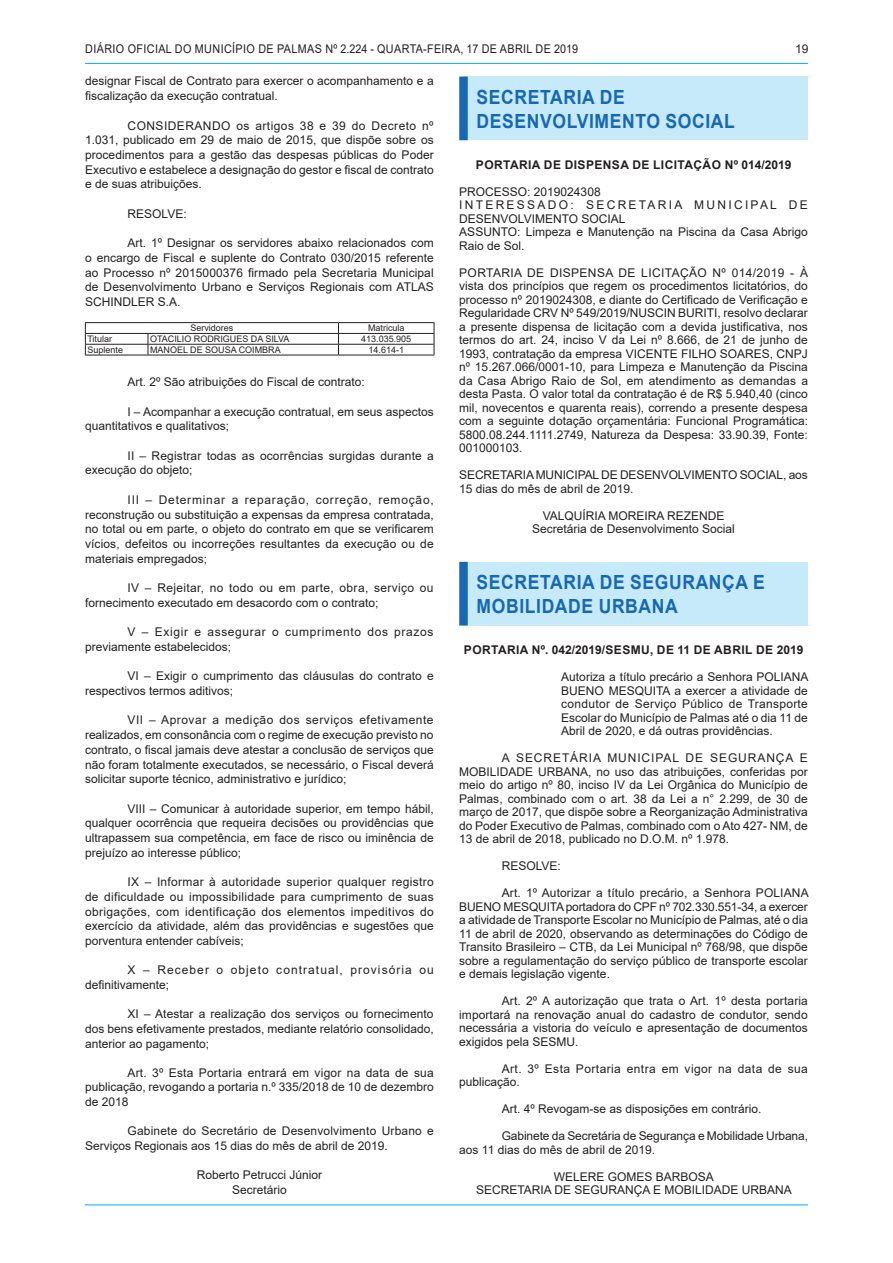
<style>
.page{position:relative;width:893px;height:1263px;background:#fff}
.page>*{position:absolute;margin:0;border:0;box-sizing:border-box;transform-origin:0 0}
.t1{font:700 19.5px/24px "Arial";letter-spacing:.035em;color:#1768b4;scale:.9 1}
.t2{font:12px/13.5px "Arial";color:#231f20;text-align:justify}
.t3{font:700 12px "Arial";letter-spacing:.035em;color:#231f20}
.t4{font:12px "Arial";letter-spacing:.035em;color:#231f20;scale:.9 1}
.t5{font:12px/14.7px "Arial";letter-spacing:.055em;color:#231f20}
.t6{font:12px/14.7px "Arial";letter-spacing:.09em;color:#231f20}
.t7{font:12px/13.5px "Arial";letter-spacing:.035em;color:#231f20}
.t8{font:9px "Arial";color:#231f20}
</style>
<div class="page">
<hr style="left:85px;top:1204px;width:723px;height:1px;background:#00aeef">
<hr style="left:85px;top:63px;width:723px;height:1px;background:#00aeef">
<hr style="left:85px;top:322px;width:63px;height:1px;background:#231f20">
<hr style="left:148px;top:322px;width:190px;height:1px;background:#231f20">
<hr style="left:338px;top:322px;width:96px;height:1px;background:#231f20">
<hr style="left:85px;top:333px;width:63px;height:1px;background:#231f20">
<hr style="left:148px;top:333px;width:190px;height:1px;background:#231f20">
<hr style="left:338px;top:333px;width:96px;height:1px;background:#231f20">
<hr style="left:85px;top:344px;width:63px;height:1px;background:#231f20">
<svg style="left:85px;top:323px;width:1px;height:32px"></svg>
<hr style="left:148px;top:344px;width:190px;height:1px;background:#231f20">
<svg style="left:148px;top:334px;width:1px;height:21px"></svg>
<hr style="left:338px;top:344px;width:96px;height:1px;background:#231f20">
<svg style="left:338px;top:323px;width:1px;height:32px"></svg>
<svg style="left:434px;top:323px;width:1px;height:32px"></svg>
<hr style="left:85px;top:355px;width:63px;height:1px;background:#231f20">
<hr style="left:148px;top:355px;width:190px;height:1px;background:#231f20">
<hr style="left:338px;top:355px;width:96px;height:1px;background:#231f20">
<div style="left:463px;top:77px;width:349px;height:63px;background:#c6eafa"></div>
<div style="left:459px;top:77px;width:9px;height:63px;background:#1768b4"></div>
<div style="left:808px;top:77px;width:8px;height:63px;background:#fff"></div>
<div style="left:463px;top:562px;width:349px;height:63px;background:#c6eafa"></div>
<div style="left:459px;top:562px;width:9px;height:63px;background:#1768b4"></div>
<div style="left:808px;top:562px;width:8px;height:63px;background:#fff"></div>
<p class="t4" style="left:85px;top:40px;width:549px">DIÁRIO OFICIAL DO MUNICÍPIO DE PALMAS Nº 2.224 - QUARTA-FEIRA, 17 DE ABRIL DE 2019</p>
<p class="t2" style="left:795px;top:42px;width:15px">19</p>
<p class="t2" style="left:85px;top:73px;width:350px;line-height:15px">designar Fiscal de Contrato para exercer o acompanhamento e a fiscalização da execução contratual.</p>
<p class="t2" style="left:85px;top:118px;width:350px;line-height:14.7px;text-indent:43px">CONSIDERANDO os artigos 38 e 39 do Decreto nº 1.031, publicado em 29 de maio de 2015, que dispõe sobre os procedimentos para a gestão das despesas públicas do Poder Executivo e estabelece a designação do gestor e fiscal de contrato e de suas atribuições.</p>
<p class="t2" style="left:128px;top:207px;width:61px">RESOLVE:</p>
<p class="t2" style="left:85px;top:236px;width:350px;line-height:14.7px;text-indent:43px">Art. 1º Designar os servidores abaixo relacionados com o encargo de Fiscal e suplente do Contrato 030/2015 referente ao Processo nº 2015000376 firmado pela Secretaria Municipal de Desenvolvimento Urbano e Serviços Regionais com ATLAS SCHINDLER S.A.</p>
<p class="t8" style="left:190px;top:322px;width:45px">Servidores</p>
<p class="t8" style="left:368px;top:322px;width:38px">Matricula</p>
<p class="t8" style="left:87px;top:333px;width:26px">Titular</p>
<p class="t8" style="left:150px;top:333px;width:141px">OTACILIO RODRIGUES DA SILVA</p>
<p class="t8" style="left:361px;top:333px;width:52px">413.035.905</p>
<p class="t8" style="left:87px;top:344px;width:37px">Suplente</p>
<p class="t8" style="left:150px;top:344px;width:132px">MANOEL DE SOUSA COIMBRA</p>
<p class="t8" style="left:368px;top:344px;width:37px">14.614-1</p>
<p class="t2" style="left:128px;top:375px;width:239px">Art. 2º São atribuições do Fiscal de contrato:</p>
<p class="t2" style="left:85px;top:404px;width:350px;line-height:14.7px;text-indent:43px">I – Acompanhar a execução contratual, em seus aspectos quantitativos e qualitativos;</p>
<p class="t2" style="left:85px;top:448px;width:350px;line-height:14.7px;text-indent:43px">II – Registrar todas as ocorrências surgidas durante a execução do objeto;</p>
<p class="t2" style="left:85px;top:492px;width:350px;line-height:14.7px;text-indent:43px">III – Determinar a reparação, correção, remoção, reconstrução ou substituição a expensas da empresa contratada, no total ou em parte, o objeto do contrato em que se verificarem vícios, defeitos ou incorreções resultantes da execução ou de materiais empregados;</p>
<p class="t2" style="left:85px;top:580px;width:350px;line-height:14.7px;text-indent:43px">IV – Rejeitar, no todo ou em parte, obra, serviço ou fornecimento executado em desacordo com o contrato;</p>
<p class="t5" style="left:85px;top:624px;width:350px;text-indent:43px">V – Exigir e assegurar o cumprimento dos prazos previamente estabelecidos;</p>
<p class="t2" style="left:85px;top:669px;width:350px;line-height:14.7px;text-indent:43px">VI – Exigir o cumprimento das cláusulas do contrato e respectivos termos aditivos;</p>
<p class="t2" style="left:85px;top:713px;width:350px;line-height:14.7px;text-indent:43px">VII – Aprovar a medição dos serviços efetivamente realizados, em consonância com o regime de execução previsto no contrato, o fiscal jamais deve atestar a conclusão de serviços que não foram totalmente executados, se necessário, o Fiscal deverá solicitar suporte técnico, administrativo e jurídico;</p>
<p class="t2" style="left:85px;top:801px;width:350px;line-height:14.7px;text-indent:43px">VIII – Comunicar à autoridade superior, em tempo hábil, qualquer ocorrência que requeira decisões ou providências que ultrapassem sua competência, em face de risco ou iminência de prejuízo ao interesse público;</p>
<p class="t2" style="left:85px;top:874px;width:350px;line-height:14.7px;text-indent:43px">IX – Informar à autoridade superior qualquer registro de dificuldade ou impossibilidade para cumprimento de suas obrigações, com identificação dos elementos impeditivos do exercício da atividade, além das providências e sugestões que porventura entender cabíveis;</p>
<p class="t6" style="left:85px;top:963px;width:350px;text-indent:43px">X – Receber o objeto contratual, provisória ou definitivamente;</p>
<p class="t2" style="left:85px;top:1007px;width:350px;line-height:14.5px;text-indent:43px">XI – Atestar a realização dos serviços ou fornecimento dos bens efetivamente prestados, mediante relatório consolidado, anterior ao pagamento;</p>
<p class="t2" style="left:85px;top:1065px;width:350px;line-height:14.5px;text-indent:43px">Art. 3º Esta Portaria entrará em vigor na data de sua publicação, revogando a portaria n.º 335/2018 de 10 de dezembro de 2018</p>
<p class="t2" style="left:85px;top:1124px;width:350px;line-height:14.7px;text-indent:43px">Gabinete do Secretário de Desenvolvimento Urbano e<br>Serviços Regionais aos 15 dias do mês de abril de 2019.</p>
<p class="t2" style="left:197px;top:1168px;width:127px;line-height:14.7px;text-align:center">Roberto Petrucci Júnior<br>Secretário</p>
<h1 class="t1" style="left:477px;top:85px;width:289px">SECRETARIA DE<br>DESENVOLVIMENTO SOCIAL</h1>
<p class="t3" style="left:476px;top:156px;width:317px">PORTARIA DE DISPENSA DE LICITAÇÃO Nº 014/2019</p>
<p class="t2" style="left:459px;top:185px;width:350px;text-align:left">PROCESSO: 2019024308<br>INTERESSADO: SECRETARIA MUNICIPAL DE<br>DESENVOLVIMENTO SOCIAL<br>ASSUNTO: Limpeza e Manutenção na Piscina da Casa Abrigo<br>Raio de Sol.</p>
<p class="t2" style="left:459px;top:266px;width:350px">PORTARIA DE DISPENSA DE LICITAÇÃO Nº 014/2019 - À vista dos princípios que regem os procedimentos licitatórios, do processo nº 2019024308, e diante do Certificado de Verificação e Regularidade CRV Nº 549/2019/NUSCIN BURITI, resolvo declarar a presente dispensa de licitação com a devida justificativa, nos termos do art. 24, inciso V da Lei nº 8.666, de 21 de junho de 1993, contratação da empresa VICENTE FILHO SOARES, CNPJ nº 15.267.066/0001-10, para Limpeza e Manutenção da Piscina da Casa Abrigo Raio de Sol, em atendimento as demandas a desta Pasta. O valor total da contratação é de R$ 5.940,40 (cinco mil, novecentos e quarenta reais), correndo a presente despesa com a seguinte dotação orçamentária: Funcional Programática:<br>5800.08.244.1111.2749, Natureza da Despesa: 33.90.39, Fonte:<br>001000103.</p>
<p class="t2" style="left:459px;top:468px;width:350px">SECRETARIA MUNICIPAL DE DESENVOLVIMENTO SOCIAL, aos<br>15 dias do mês de abril de 2019.</p>
<p class="t2" style="left:532px;top:509px;width:204px;text-align:center">VALQUÍRIA MOREIRA REZENDE<br>Secretária de Desenvolvimento Social</p>
<h1 class="t1" style="left:477px;top:570px;width:322px">SECRETARIA DE SEGURANÇA E<br>MOBILIDADE URBANA</h1>
<p class="t3" style="left:464px;top:641px;width:341px">PORTARIA Nº. 042/2019/SESMU, DE 11 DE ABRIL DE 2019</p>
<p class="t2" style="left:561px;top:670px;width:249px">Autoriza a título precário a Senhora POLIANA BUENO MESQUITA a exercer a atividade de condutor de Serviço Público de Transporte Escolar do Município de Palmas até o dia 11 de Abril de 2020, e dá outras providências.</p>
<p class="t2" style="left:459px;top:751px;width:350px;text-indent:43px">A SECRETÁRIA MUNICIPAL DE SEGURANÇA E MOBILIDADE URBANA, no uso das atribuições, conferidas por meio do artigo nº 80, inciso IV da Lei Orgânica do Município de Palmas, combinado com o art. 38 da Lei a n° 2.299, de 30 de março de 2017, que dispõe sobre a Reorganização Administrativa do Poder Executivo de Palmas, combinado com o Ato 427- NM, de 13 de abril de 2018, publicado no D.O.M. nº 1.978.</p>
<p class="t2" style="left:502px;top:859px;width:61px">RESOLVE:</p>
<p class="t2" style="left:459px;top:886px;width:351px;text-indent:43px">Art. 1º Autorizar a título precário, a Senhora POLIANA BUENO MESQUITA portadora do CPF nº 702.330.551-34, a exercer a atividade de Transporte Escolar no Município de Palmas, até o dia 11 de abril de 2020, observando as determinações do Código de Transito Brasileiro – CTB, da Lei Municipal nº 768/98, que dispõe sobre a regulamentação do serviço público de transporte escolar e demais legislação vigente.</p>
<p class="t2" style="left:459px;top:994px;width:350px;text-indent:43px">Art. 2º A autorização que trata o Art. 1º desta portaria importará na renovação anual do cadastro de condutor, sendo necessária a vistoria do veículo e apresentação de documentos exigidos pela SESMU.</p>
<p class="t7" style="left:459px;top:1061px;width:350px;text-indent:43px">Art. 3º Esta Portaria entra em vigor na data de sua publicação.</p>
<p class="t2" style="left:502px;top:1102px;width:261px">Art. 4º Revogam-se as disposições em contrário.</p>
<p class="t2" style="left:459px;top:1129px;width:350px;text-indent:43px">Gabinete da Secretária de Segurança e Mobilidade Urbana, aos 11 dias do mês de abril de 2019.</p>
<p class="t2" style="left:476px;top:1169px;width:317px;text-align:center">WELERE GOMES BARBOSA<br>SECRETARIA DE SEGURANÇA E MOBILIDADE URBANA</p>
</div>
